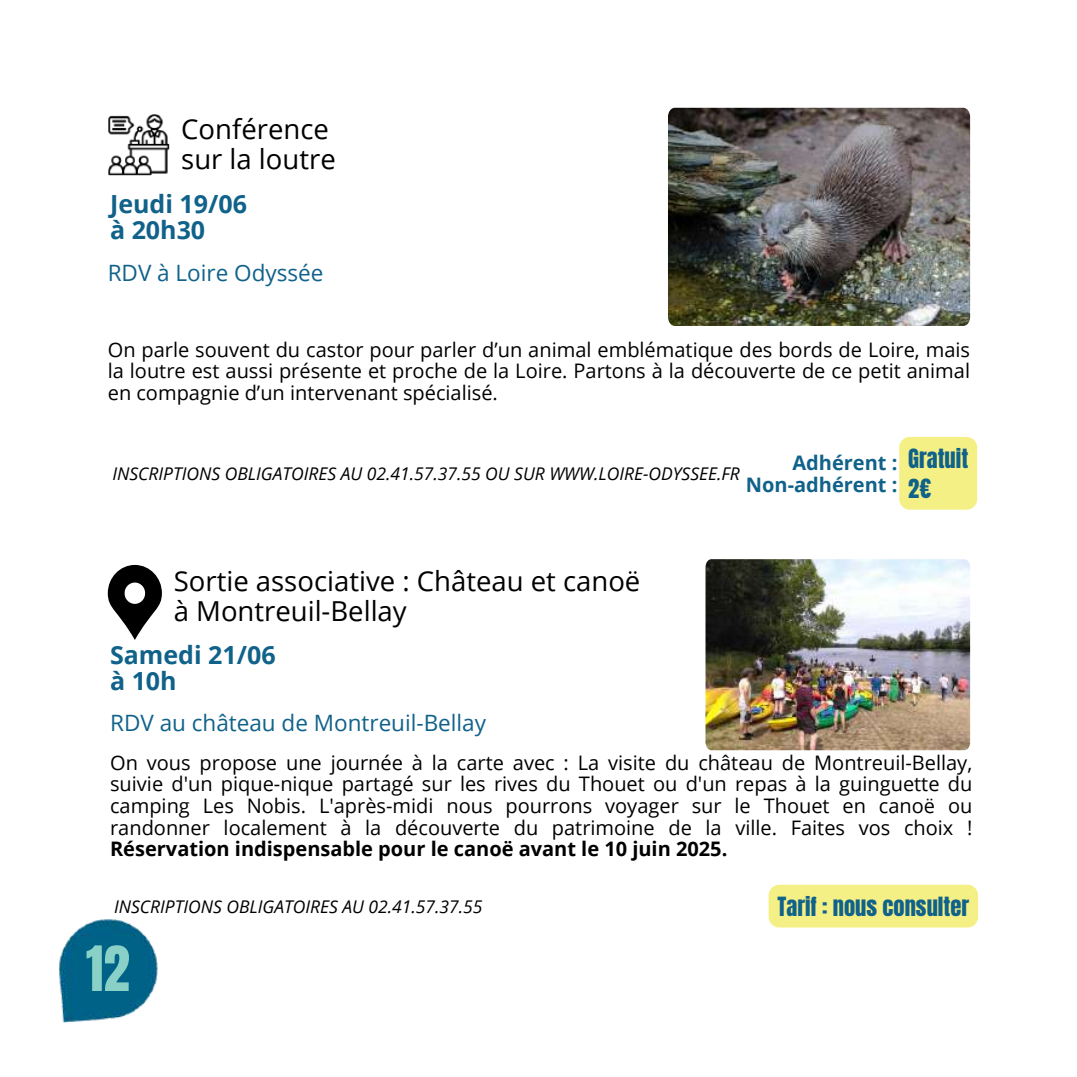
<style>
.page{position:relative;width:1077px;height:1077px;background:#fff}
.page>*{position:absolute;margin:0;border:0;box-sizing:border-box;transform-origin:0 0}
.t1{font:53px "Anton";color:#89d0c7}
.t2{font:27.5px/30px "Open Sans";color:#000}
.t3{font:700 25px/26.2px "Open Sans";color:#10628a}
.t4{font:22.5px "Open Sans";color:#10628a}
.t5{font:22.5px/30px "Anton";color:#10628a}
.t6{font:20px/21.8px "Open Sans";color:#000;text-align:justify}
.t7{font:700 20px "Open Sans";color:#000}
.t8{font:700 20px/21.8px "Open Sans";color:#10628a;text-align:right}
.t9{font:italic 17.5px "Open Sans";color:#000}
</style>
<div class="page">
<img style="left:59px;top:919px;width:99px;height:102px">
<img style="left:705px;top:559px;width:264px;height:191px">
<svg style="left:108px;top:565px;width:54px;height:75px"></svg>
<div style="left:768px;top:884px;width:209px;height:43px;background:#f5f086"></div>
<img style="left:668px;top:108px;width:301px;height:218px">
<img style="left:108px;top:114px;width:62px;height:61px">
<div style="left:899px;top:437px;width:78px;height:72px;background:#f5f086"></div>
<h2 class="t2" style="left:181px;top:113px;width:156px">Conférence sur la loutre</h2>
<p class="t3" style="left:110px;top:190px;width:138px">Jeudi 19/06 à 20h30</p>
<p class="t4" style="left:108px;top:257px;width:217px">RDV à Loire Odyssée</p>
<p class="t6" style="left:108px;top:338px;width:863px">On parle souvent du castor pour parler d’un animal emblématique des bords de Loire, mais la loutre est aussi présente et proche de la Loire. Partons à la découverte de ce petit animal en compagnie d’un intervenant spécialisé.</p>
<p class="t9" style="left:112px;top:461px;width:628px">INSCRIPTIONS OBLIGATOIRES AU 02.41.57.37.55 OU SUR WWW.LOIRE-ODYSSEE.FR</p>
<p class="t8" style="left:745px;top:451px;width:153px">Adhérent :<br>Non-adhérent :</p>
<p class="t5" style="left:908px;top:443px;width:61px">Gratuit<br>2€</p>
<h2 class="t2" style="left:174px;top:565px;width:468px">Sortie associative : Château et canoë à Montreuil-Bellay</h2>
<p class="t3" style="left:110px;top:641px;width:167px">Samedi 21/06 à 10h</p>
<p class="t4" style="left:110px;top:706px;width:377px">RDV au château de Montreuil-Bellay</p>
<p class="t6" style="left:110px;top:750px;width:863px">On vous propose une journée à la carte avec : La visite du château de Montreuil-Bellay, suivie d'un pique-nique partagé sur les rives du Thouet ou d'un repas à la guinguette du camping Les Nobis. L'après-midi nous pourrons voyager sur le Thouet en canoë ou randonner localement à la découverte du patrimoine de la ville. Faites vos choix !</p>
<p class="t7" style="left:110px;top:834px;width:618px">Réservation indispensable pour le canoë avant le 10 juin 2025.</p>
<p class="t9" style="left:114px;top:893px;width:370px">INSCRIPTIONS OBLIGATOIRES AU 02.41.57.37.55</p>
<p class="t5" style="left:777px;top:891px;width:193px">Tarif : nous consulter</p>
<h1 class="t1" style="left:86px;top:930px;width:45px">12</h1>
</div>
